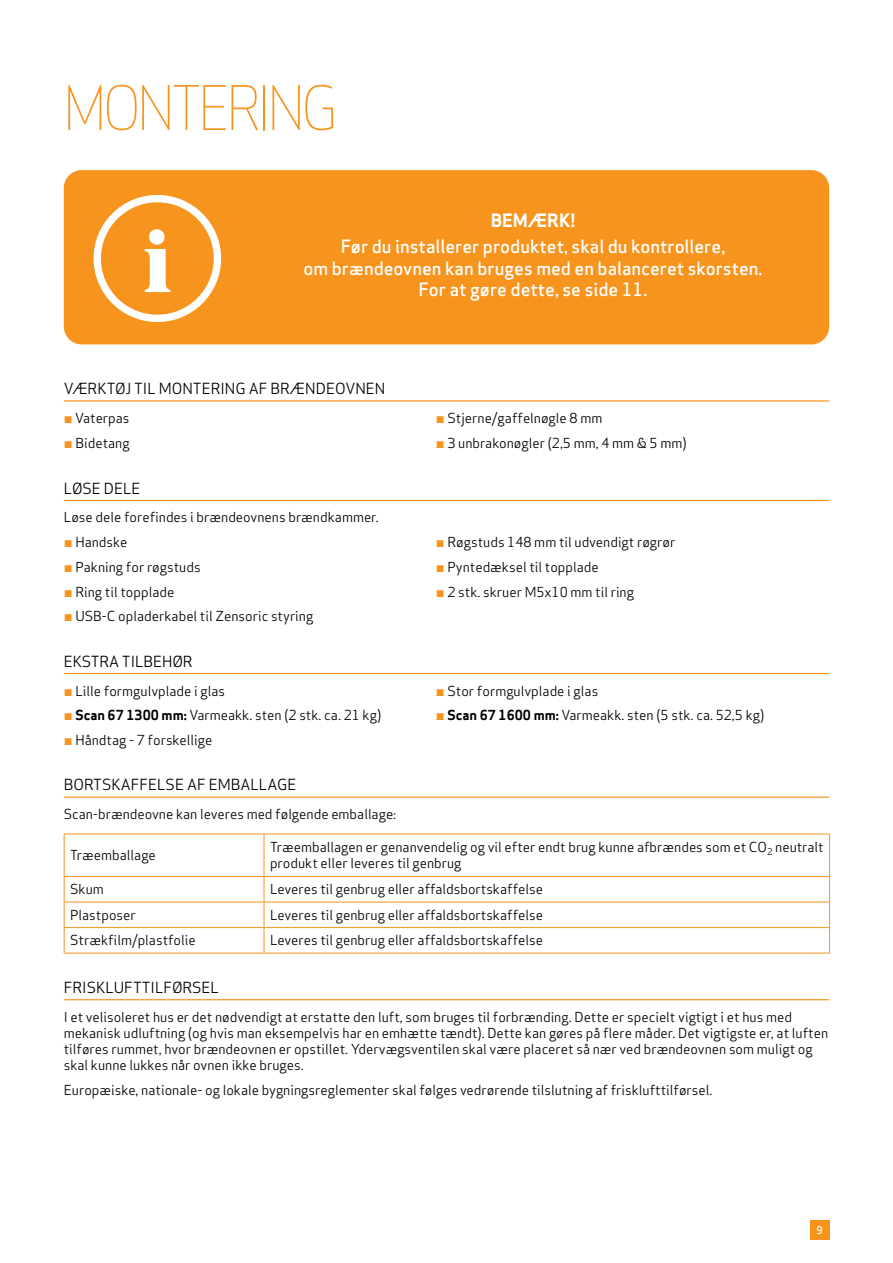
<style>
.page{position:relative;width:893px;height:1263px;background:#fff}
.page>*{position:absolute;margin:0;border:0;box-sizing:border-box;transform-origin:0 0}
.t1{font:800 88.5px "Dutch 801 BT";color:#fff}
.t2{font:300 60px "Apex Sans";letter-spacing:-.05em;color:#f7941d;scale:.9 1}
.t3{font:500 18px/21.6px "Apex Sans";color:#fff;text-align:center}
.t4{font:700 18px "Apex Sans";color:#fff}
.t5{font:15px "Apex Sans";color:#000}
.t6{font:13.5px/16.2px "Apex Sans";color:#000}
.t7{font:500 10.5px "Apex Sans";color:#fff}
.s1{color:#f7941d}
.s2{font-weight:700}
</style>
<div class="page">
<div style="left:810px;top:1220px;width:19px;height:20px;background:#f7941d"></div>
<div style="left:64px;top:170px;width:765px;height:174px;background:#f7941d;border-radius:18px"></div>
<hr style="left:64px;top:400px;width:765px;height:2px;background:#f7941d">
<hr style="left:64px;top:500px;width:765px;height:1px;background:#f7941d">
<hr style="left:64px;top:673px;width:765px;height:1px;background:#f7941d">
<hr style="left:64px;top:796px;width:765px;height:2px;background:#f7941d">
<hr style="left:64px;top:999px;width:765px;height:1px;background:#f7941d">
<hr style="left:829px;top:834px;width:1px;height:42px;background:#f7941d">
<svg style="left:829px;top:877px;width:1px;height:76px"></svg>
<hr style="left:264px;top:834px;width:1px;height:42px;background:#f7941d">
<svg style="left:264px;top:877px;width:1px;height:76px"></svg>
<hr style="left:64px;top:834px;width:200px;height:1px;background:#f7941d">
<hr style="left:264px;top:834px;width:566px;height:1px;background:#f7941d">
<hr style="left:64px;top:876px;width:200px;height:1px;background:#f7941d">
<hr style="left:264px;top:876px;width:566px;height:1px;background:#f7941d">
<hr style="left:64px;top:902px;width:200px;height:1px;background:#f7941d">
<hr style="left:264px;top:902px;width:566px;height:1px;background:#f7941d">
<hr style="left:64px;top:927px;width:200px;height:1px;background:#f7941d">
<hr style="left:264px;top:927px;width:566px;height:1px;background:#f7941d">
<hr style="left:64px;top:953px;width:200px;height:1px;background:#f7941d">
<hr style="left:264px;top:953px;width:566px;height:1px;background:#f7941d">
<hr style="left:64px;top:834px;width:1px;height:42px;background:#f7941d">
<svg style="left:64px;top:877px;width:1px;height:76px"></svg>
<div style="left:94px;top:195px;width:127px;height:127px;border:7px solid #fff;border-radius:50%"></div>
<h2 class="t2" style="left:64px;top:69px;width:306px">MONTERING</h2>
<h1 class="t1" style="left:143px;top:206px;width:31px">i</h1>
<h3 class="t4" style="left:491px;top:209px;width:86px">BEMÆRK!</h3>
<h3 class="t3" style="left:303px;top:233px;width:460px">Før du installerer produktet, skal du kontrollere,<br>om brændeovnen kan bruges med en balanceret skorsten.<br>For at gøre dette, se side 11.</h3>
<p class="t5" style="left:64px;top:376px;width:323px">VÆRKTØJ TIL MONTERING AF BRÆNDEOVNEN</p>
<p class="t6" style="left:64px;top:409px;width:67px"><span class="s1">¬</span> Vaterpas</p>
<p class="t6" style="left:436px;top:409px;width:168px"><span class="s1">¬</span> Stjerne/gaffelnøgle 8 mm</p>
<p class="t6" style="left:64px;top:434px;width:67px"><span class="s1">¬</span> Bidetang</p>
<p class="t6" style="left:436px;top:434px;width:252px"><span class="s1">¬</span> 3 unbrakonøgler (2,5 mm, 4 mm &amp; 5 mm)</p>
<p class="t5" style="left:64px;top:476px;width:78px">LØSE DELE</p>
<p class="t6" style="left:64px;top:504px;width:316px;line-height:24.8px">Løse dele forefindes i brændeovnens brændkammer. <span class="s1">¬</span> Handske</p>
<p class="t6" style="left:436px;top:533px;width:241px"><span class="s1">¬</span> Røgstuds 148 mm til udvendigt røgrør</p>
<p class="t6" style="left:64px;top:557px;width:138px"><span class="s1">¬</span> Pakning for røgstuds</p>
<p class="t6" style="left:436px;top:557px;width:164px"><span class="s1">¬</span> Pyntedæksel til topplade</p>
<p class="t6" style="left:64px;top:582px;width:112px"><span class="s1">¬</span> Ring til topplade</p>
<p class="t6" style="left:436px;top:582px;width:200px"><span class="s1">¬</span> 2 stk. skruer M5x10 mm til ring</p>
<p class="t6" style="left:64px;top:607px;width:251px"><span class="s1">¬</span> USB-C opladerkabel til Zensoric styring</p>
<p class="t5" style="left:64px;top:649px;width:130px">EKSTRA TILBEHØR</p>
<p class="t6" style="left:64px;top:681px;width:163px"><span class="s1">¬</span> Lille formgulvplade i glas</p>
<p class="t6" style="left:436px;top:681px;width:164px"><span class="s1">¬</span> Stor formgulvplade i glas</p>
<p class="t6" style="left:64px;top:706px;width:319px"><span class="s1">¬</span> <span class="s2">Scan 67 1300 mm:</span> Varmeakk. sten (2 stk. ca. 21 kg)</p>
<p class="t6" style="left:436px;top:706px;width:330px"><span class="s1">¬</span> <span class="s2">Scan 67 1600 mm:</span> Varmeakk. sten (5 stk. ca. 52,5 kg)</p>
<p class="t6" style="left:64px;top:731px;width:150px"><span class="s1">¬</span> Håndtag - 7 forskellige</p>
<p class="t5" style="left:64px;top:772px;width:234px">BORTSKAFFELSE AF EMBALLAGE</p>
<p class="t6" style="left:64px;top:805px;width:334px">Scan-brændeovne kan leveres med følgende emballage:</p>
<p class="t6" style="left:70px;top:846px;width:87px">Træemballage</p>
<p class="t6" style="left:270px;top:838px;width:555px">Træemballagen er genanvendelig og vil efter endt brug kunne afbrændes som et CO<sub>2</sub> neutralt produkt eller leveres til genbrug</p>
<p class="t6" style="left:70px;top:880px;width:35px">Skum</p>
<p class="t6" style="left:270px;top:880px;width:275px">Leveres til genbrug eller affaldsbortskaffelse</p>
<p class="t6" style="left:70px;top:905px;width:67px">Plastposer</p>
<p class="t6" style="left:270px;top:905px;width:275px">Leveres til genbrug eller affaldsbortskaffelse</p>
<p class="t6" style="left:70px;top:931px;width:127px">Strækfilm/plastfolie</p>
<p class="t6" style="left:270px;top:931px;width:275px">Leveres til genbrug eller affaldsbortskaffelse</p>
<p class="t5" style="left:64px;top:975px;width:157px">FRISKLUFTTILFØRSEL</p>
<p class="t6" style="left:64px;top:1007px;width:766px">I et velisoleret hus er det nødvendigt at erstatte den luft, som bruges til forbrænding. Dette er specielt vigtigt i et hus med mekanisk udluftning (og hvis man eksempelvis har en emhætte tændt). Dette kan gøres på flere måder. Det vigtigste er, at luften tilføres rummet, hvor brændeovnen er opstillet. Ydervægsventilen skal være placeret så nær ved brændeovnen som muligt og skal kunne lukkes når ovnen ikke bruges.</p>
<p class="t6" style="left:64px;top:1081px;width:650px">Europæiske, nationale- og lokale bygningsreglementer skal følges vedrørende tilslutning af frisklufttilførsel.</p>
<p class="t7" style="left:816px;top:1221px;width:8px">9</p>
</div>
